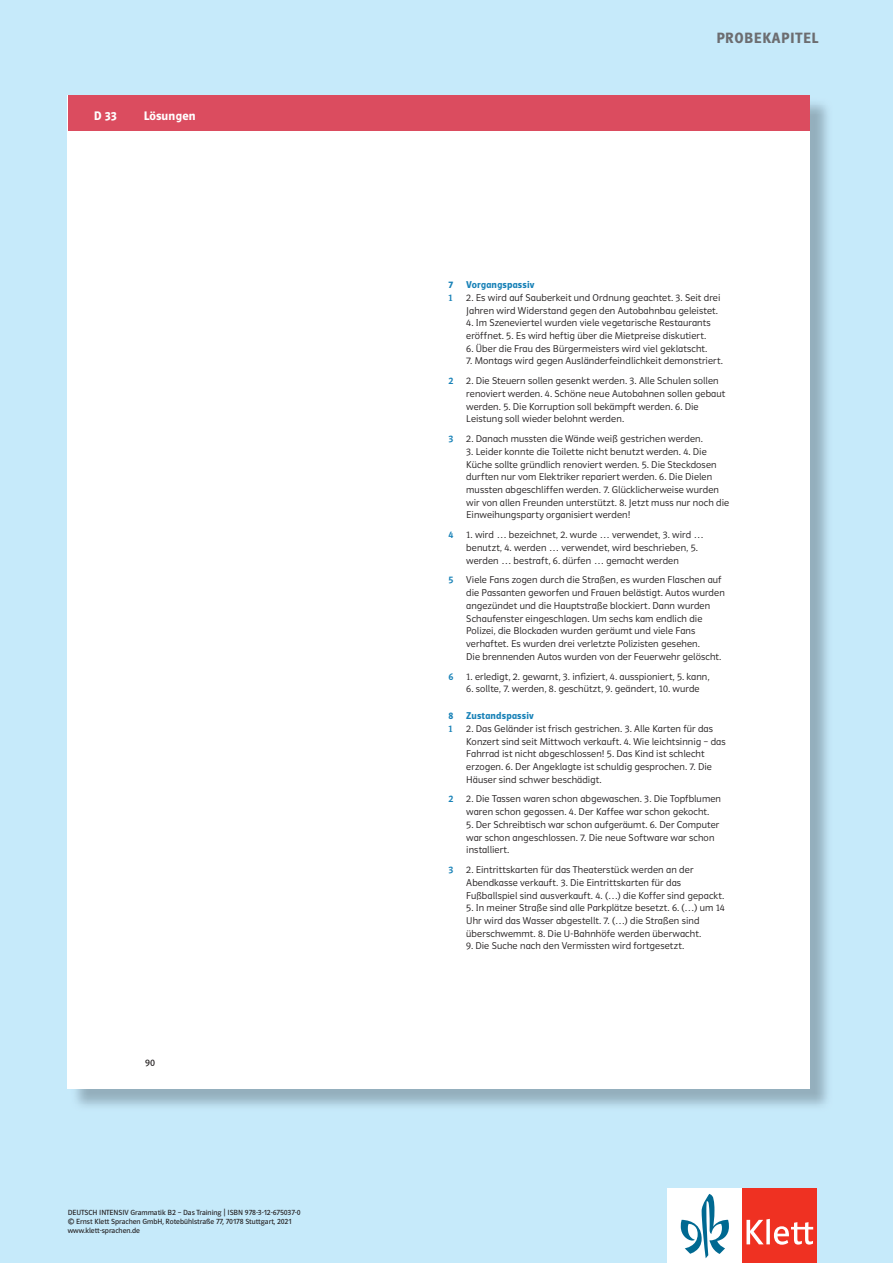
<style>
.page{position:relative;width:893px;height:1263px;background:#c6eafa}
.page>*{position:absolute;margin:0;border:0;box-sizing:border-box;transform-origin:0 0}
.t1{font:600 15px "Polo CEF";letter-spacing:.04em;color:#6c6d70}
.t2{font:12.45px "Polo Basis TB Hfett";color:#fff}
.t3{font:9.9px/12.8px "Polo Basis TB Leicht";letter-spacing:.015em;color:#231f20}
.t4{font:9.9px "Polo Basis TB Hfett";letter-spacing:.015em;color:#1781b7}
.t5{font:9.9px "Polo Basis TB Krftg";color:#1781b7}
.t6{font:9.9px "Polo Basis TB Buch";color:#231f20}
.t7{font:7.5px/9px "Polo CEF";color:#231f20}
</style>
<div class="page">
<div style="left:668px;top:1188px;width:74px;height:75px;background:#fff"></div>
<div style="left:742px;top:1188px;width:74px;height:75px;background:#ef3122"></div>
<svg style="left:746px;top:1219px;width:67px;height:26px"></svg>
<svg style="left:681px;top:1194px;width:48px;height:64px"></svg>
<div style="left:68px;top:95px;width:742px;height:994px;background:#fff"></div>
<hr style="left:808px;top:95px;width:2px;height:36px;background:#db4c5f">
<div style="left:68px;top:95px;width:740px;height:36px;background:#db4c5f"></div>
<p class="t2" style="left:94px;top:109px;width:24px">D 33</p>
<p class="t2" style="left:144px;top:109px;width:53px">Lösungen</p>
<p class="t6" style="left:145px;top:1057px;width:11px">90</p>
<p class="t7" style="left:68px;top:1208px;width:234px">DEUTSCH INTENSIV Grammatik B2 – Das Training ⏐ ISBN 978-3-12-675037-0 © Ernst Klett Sprachen GmbH, Rotebühlstraße 77, 70178 Stuttgart, 2021 www.klett-sprachen.de</p>
<h1 class="t1" style="left:716px;top:29px;width:104px">PROBEKAPITEL</h1>
<p class="t4" style="left:449px;top:279px;width:6px">7</p>
<p class="t4" style="left:466px;top:279px;width:70px">Vorgangspassiv</p>
<p class="t5" style="left:449px;top:292px;width:6px">1</p>
<p class="t3" style="left:466px;top:291px;width:256px">2. Es wird auf Sauberkeit und Ordnung geachtet. 3. Seit drei<br>Jahren wird Widerstand gegen den Autobahnbau geleistet.</p>
<p class="t3" style="left:466px;top:317px;width:246px">4. Im Szeneviertel wurden viele vegetarische Restaurants eröffnet. 5. Es wird heftig über die Mietpreise diskutiert.</p>
<p class="t3" style="left:466px;top:342px;width:242px">6. Über die Frau des Bürgermeisters wird viel geklatscht.</p>
<p class="t3" style="left:466px;top:355px;width:258px">7. Montags wird gegen Ausländerfeindlichkeit demonstriert.</p>
<p class="t5" style="left:449px;top:375px;width:6px">2</p>
<p class="t3" style="left:466px;top:375px;width:260px">2. Die Steuern sollen gesenkt werden. 3. Alle Schulen sollen renoviert werden. 4. Schöne neue Autobahnen sollen gebaut werden. 5. Die Korruption soll bekämpft werden. 6. Die Leistung soll wieder belohnt werden.</p>
<p class="t5" style="left:449px;top:433px;width:6px">3</p>
<p class="t3" style="left:466px;top:432px;width:238px">2. Danach mussten die Wände weiß gestrichen werden.</p>
<p class="t3" style="left:466px;top:445px;width:264px">3. Leider konnte die Toilette nicht benutzt werden. 4. Die Küche sollte gründlich renoviert werden. 5. Die Steckdosen durften nur vom Elektriker repariert werden. 6. Die Dielen mussten abgeschliffen werden. 7. Glücklicherweise wurden wir von allen Freunden unterstützt. 8. Jetzt muss nur noch die Einweihungsparty organisiert werden!</p>
<p class="t5" style="left:449px;top:529px;width:6px">4</p>
<p class="t3" style="left:466px;top:529px;width:239px">1. wird … bezeichnet, 2. wurde … verwendet, 3. wird … benutzt, 4. werden … verwendet, wird beschrieben, 5. werden … bestraft, 6. dürfen … gemacht werden</p>
<p class="t5" style="left:449px;top:575px;width:6px">5</p>
<p class="t3" style="left:466px;top:574px;width:260px">Viele Fans zogen durch die Straßen, es wurden Flaschen auf die Passanten geworfen und Frauen belästigt. Autos wurden angezündet und die Hauptstraße blockiert. Dann wurden Schaufenster eingeschlagen. Um sechs kam endlich die Polizei, die Blockaden wurden geräumt und viele Fans verhaftet. Es wurden drei verletzte Polizisten gesehen.<br>Die brennenden Autos wurden von der Feuerwehr gelöscht.</p>
<p class="t5" style="left:449px;top:671px;width:6px">6</p>
<p class="t3" style="left:466px;top:670px;width:245px">1. erledigt, 2. gewarnt, 3. infiziert, 4. ausspioniert, 5. kann,</p>
<p class="t3" style="left:466px;top:683px;width:235px">6. sollte, 7. werden, 8. geschützt, 9. geändert, 10. wurde</p>
<p class="t4" style="left:449px;top:710px;width:6px">8</p>
<p class="t4" style="left:466px;top:710px;width:69px">Zustandspassiv</p>
<p class="t5" style="left:449px;top:723px;width:6px">1</p>
<p class="t3" style="left:466px;top:722px;width:261px">2. Das Geländer ist frisch gestrichen. 3. Alle Karten für das Konzert sind seit Mittwoch verkauft. 4. Wie leichtsinnig – das Fahrrad ist nicht abgeschlossen! 5. Das Kind ist schlecht erzogen. 6. Der Angeklagte ist schuldig gesprochen. 7. Die Häuser sind schwer beschädigt.</p>
<p class="t5" style="left:449px;top:794px;width:6px">2</p>
<p class="t3" style="left:466px;top:793px;width:256px">2. Die Tassen waren schon abgewaschen. 3. Die Topfblumen waren schon gegossen. 4. Der Kaffee war schon gekocht.</p>
<p class="t3" style="left:466px;top:818px;width:255px">5. Der Schreibtisch war schon aufgeräumt. 6. Der Computer war schon angeschlossen. 7. Die neue Software war schon installiert.</p>
<p class="t5" style="left:449px;top:864px;width:6px">3</p>
<p class="t3" style="left:466px;top:863px;width:260px">2. Eintrittskarten für das Theaterstück werden an der<br>Abendkasse verkauft. 3. Die Eintrittskarten für das<br>Fußballspiel sind ausverkauft. 4. (…) die Koffer sind gepackt.</p>
<p class="t3" style="left:466px;top:902px;width:260px">5. In meiner Straße sind alle Parkplätze besetzt. 6. (…) um 14<br>Uhr wird das Wasser abgestellt. 7. (…) die Straßen sind überschwemmt. 8. Die U-Bahnhöfe werden überwacht.</p>
<p class="t3" style="left:466px;top:940px;width:219px">9. Die Suche nach den Vermissten wird fortgesetzt.</p>
</div>
